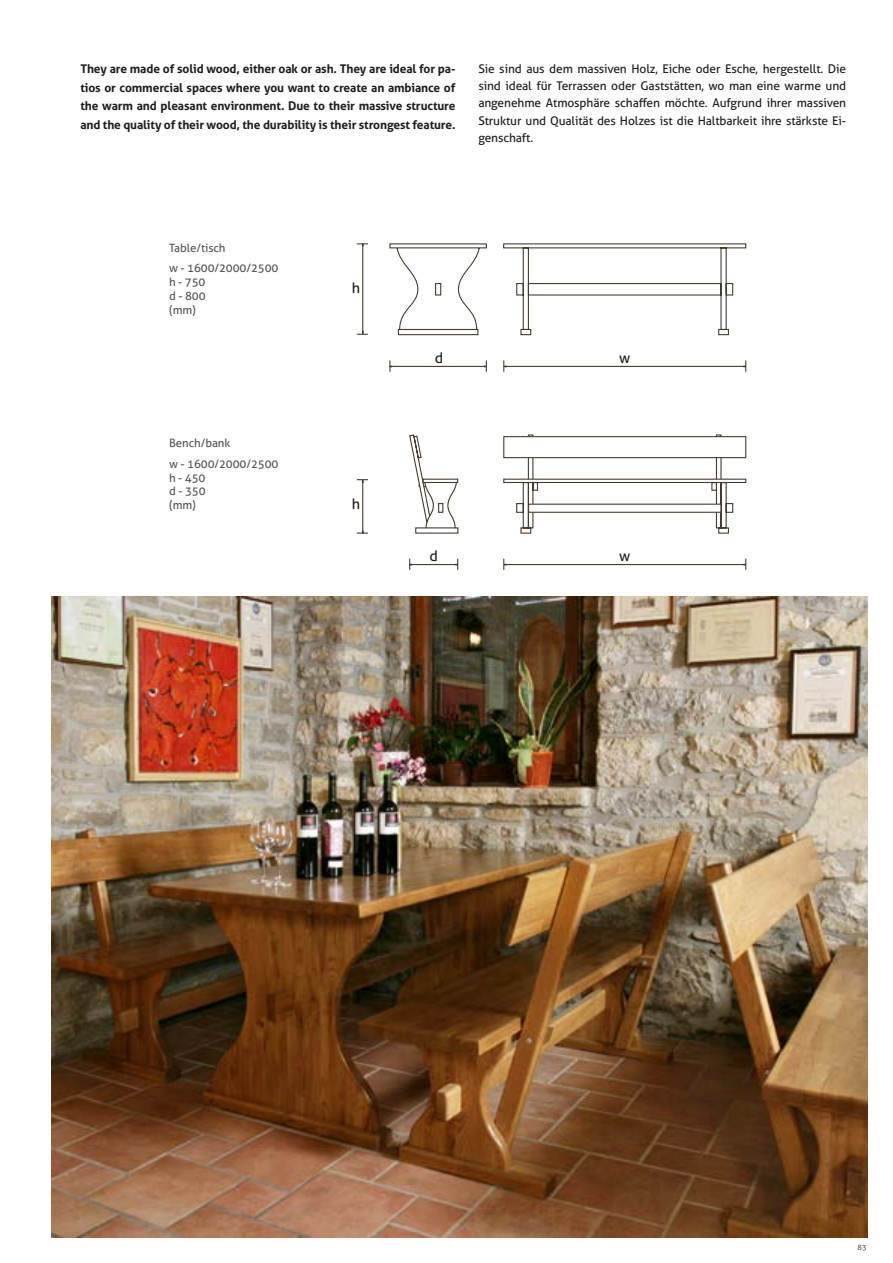
<style>
.page{position:relative;width:893px;height:1263px;background:#fff}
.page>*{position:absolute;margin:0;border:0;box-sizing:border-box;transform-origin:0 0}
.Tekst_blok_NJEM{font:14.4px "Aller";color:#1d1d1b}
.Tekst_blok_NJEM-2{font:12px/17.2px "Aller";letter-spacing:-.01em;color:#1d1d1b;text-align:justify}
.Tekst_blok_ENGL{font:700 12px/18.8px "Aller";letter-spacing:-.01em;color:#1d1d1b;text-align:justify}
.Tekst_blok_NJEM-3{font:11.55px "Aller";letter-spacing:-.01em;color:#575756}
.Aller_naslovi_ENGL{font:7.5px "Aller";color:#575756}
</style>
<div class="page">
<img style="left:51px;top:597px;width:816px;height:640px">
<svg style="left:389px;top:243px;width:358px;height:291px"></svg>
<svg style="left:357px;top:243px;width:11px;height:92px"></svg>
<svg style="left:503px;top:559px;width:244px;height:11px"></svg>
<svg style="left:409px;top:559px;width:50px;height:11px"></svg>
<svg style="left:357px;top:479px;width:11px;height:55px"></svg>
<p class="Tekst_blok_ENGL" style="left:80px;top:59px;width:377px">They are made of solid wood, either oak or ash. They are ideal for pa&shy;tios or commercial spaces where you want to create an ambiance of the warm and pleasant environment. Due to their massive structure and the quality of their wood, the durability is their strongest feature.</p>
<p class="Tekst_blok_NJEM-2" style="left:478px;top:60px;width:369px">Sie sind aus dem massiven Holz, Eiche oder Esche, hergestellt. Die sind ideal für Terrassen oder Gaststätten, wo man eine warme und angenehme Atmosphäre schaffen möchte. Aufgrund ihrer massiven Struktur und Qualität des Holzes ist die Haltbarkeit ihre stärkste Ei&shy;genschaft.</p>
<p class="Tekst_blok_NJEM-3" style="left:169px;top:241px;width:58px">Table/tisch</p>
<p class="Tekst_blok_NJEM-3" style="left:169px;top:261px;width:111px">w - 1600/2000/2500</p>
<p class="Tekst_blok_NJEM-3" style="left:169px;top:275px;width:38px">h - 750</p>
<p class="Tekst_blok_NJEM-3" style="left:169px;top:289px;width:38px">d - 800</p>
<p class="Tekst_blok_NJEM-3" style="left:169px;top:303px;width:28px">(mm)</p>
<p class="Tekst_blok_NJEM-3" style="left:169px;top:435px;width:63px">Bench/bank</p>
<p class="Tekst_blok_NJEM-3" style="left:169px;top:456px;width:111px">w - 1600/2000/2500</p>
<p class="Tekst_blok_NJEM-3" style="left:169px;top:470px;width:38px">h - 450</p>
<p class="Tekst_blok_NJEM-3" style="left:169px;top:484px;width:38px">d - 350</p>
<p class="Tekst_blok_NJEM-3" style="left:169px;top:498px;width:28px">(mm)</p>
<p class="Tekst_blok_NJEM" style="left:352px;top:279px;width:10px">h</p>
<p class="Tekst_blok_NJEM" style="left:352px;top:495px;width:10px">h</p>
<p class="Tekst_blok_NJEM" style="left:435px;top:349px;width:10px">d</p>
<p class="Tekst_blok_NJEM" style="left:430px;top:547px;width:10px">d</p>
<p class="Tekst_blok_NJEM" style="left:619px;top:349px;width:13px">w</p>
<p class="Tekst_blok_NJEM" style="left:619px;top:547px;width:13px">w</p>
<p class="Aller_naslovi_ENGL" style="left:858px;top:1242px;width:10px">83</p>
</div>
